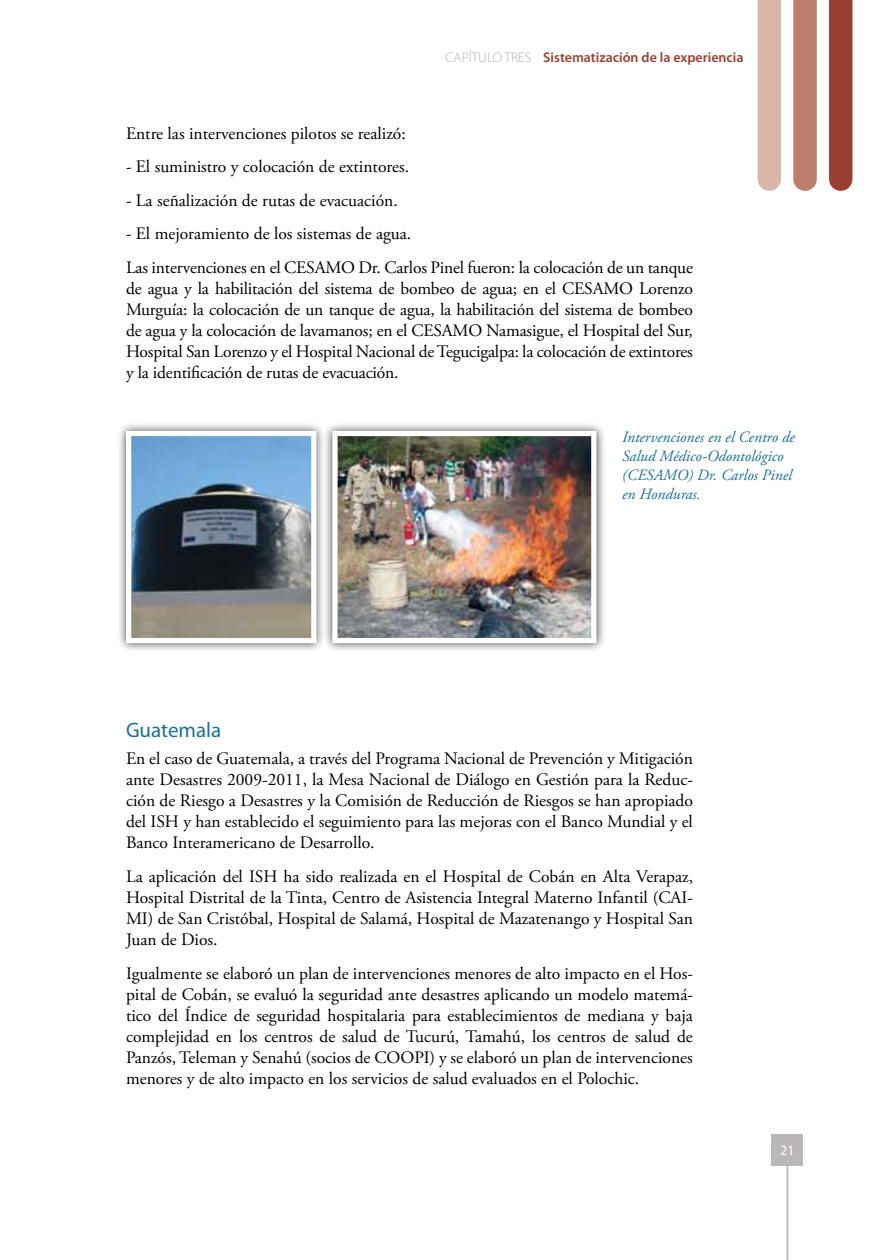
<style>
.page{position:relative;width:882px;height:1260px;background:#fff}
.page>*{position:absolute;margin:0;border:0;box-sizing:border-box;transform-origin:0 0}
.t1{font:21px "Myriad Pro";color:#17719a}
.t2{font:17.5px/21px "Adobe Garamond Pro";color:#000;text-align:justify}
.t3{font:italic 15.75px/18.9px "Adobe Garamond Pro";color:#17719a}
.t4{font:600 14px "Myriad Pro";color:#9c3f31}
.t5{font:14px "Myriad Pro";color:#fff}
.s1{font-weight:300;color:#afb1b4}
</style>
<div class="page">
<div style="left:772px;top:1134px;width:31px;height:32px;background:#bab6ba"></div>
<hr style="left:787px;top:1166px;width:1px;height:94px;background:#bab6ba">
<div style="left:829px;top:0;width:23px;height:191px;background:#9c3f31"></div>
<svg style="left:793px;top:0;width:24px;height:191px;background:#be8271"></svg>
<div style="left:758px;top:0;width:23px;height:191px;background:#d8b6a8"></div>
<div style="left:116px;top:421px;width:210px;height:231px;background:#000;opacity:.75"></div>
<img style="left:132px;top:437px;width:178px;height:200px">
<div style="left:126px;top:431px;width:190px;height:212px;border:5px solid #fff"></div>
<div style="left:323px;top:421px;width:283px;height:231px;background:#000;opacity:.75"></div>
<img style="left:338px;top:437px;width:252px;height:200px">
<div style="left:332px;top:431px;width:264px;height:212px;border:5px solid #fff"></div>
<p class="t4" style="left:446px;top:48px;width:300px"><span class="s1">CAPÍTULO TRES</span> Sistematización de la experiencia</p>
<p class="t2" style="left:126px;top:123px;width:281px">Entre las intervenciones pilotos se realizó:</p>
<p class="t2" style="left:126px;top:157px;width:285px">- El suministro y colocación de extintores.</p>
<p class="t2" style="left:126px;top:190px;width:273px">- La señalización de rutas de evacuación.</p>
<p class="t2" style="left:126px;top:218px;width:569px;line-height:33.6px">- El mejoramiento de los sistemas de agua.<br>Las intervenciones en el CESAMO Dr. Carlos Pinel fueron: la colocación de un tanque</p>
<p class="t2" style="left:126px;top:279px;width:569px">de agua y la habilitación del sistema de bombeo de agua; en el CESAMO Lorenzo Murguía: la colocación de un tanque de agua, la habilitación del sistema de bombeo de agua y la colocación de lavamanos; en el CESAMO Namasigue, el Hospital del Sur, Hospital San Lorenzo y el Hospital Nacional de Tegucigalpa: la colocación de extintores y la identificación de rutas de evacuación.</p>
<p class="t3" style="left:622px;top:428px;width:174px">Intervenciones en el Centro de<br>Salud Médico-Odontológico (CESAMO) Dr. Carlos Pinel en Honduras.</p>
<p class="t1" style="left:126px;top:717px;width:97px">Guatemala</p>
<p class="t2" style="left:126px;top:749px;width:568px">En el caso de Guatemala, a través del Programa Nacional de Prevención y Mitigación ante Desastres 2009-2011, la Mesa Nacional de Diálogo en Gestión para la Reduc&shy;ción de Riesgo a Desastres y la Comisión de Reducción de Riesgos se han apropiado del ISH y han establecido el seguimiento para las mejoras con el Banco Mundial y el Banco Interamericano de Desarrollo.</p>
<p class="t2" style="left:126px;top:867px;width:569px">La aplicación del ISH ha sido realizada en el Hospital de Cobán en Alta Verapaz, Hospital Distrital de la Tinta, Centro de Asistencia Integral Materno Infantil (CAI-MI) de San Cristóbal, Hospital de Salamá, Hospital de Mazatenango y Hospital San Juan de Dios.</p>
<p class="t2" style="left:126px;top:963px;width:569px">Igualmente se elaboró un plan de intervenciones menores de alto impacto en el Hos&shy;pital de Cobán, se evaluó la seguridad ante desastres aplicando un modelo matemá&shy;tico del Índice de seguridad hospitalaria para establecimientos de mediana y baja complejidad en los centros de salud de Tucurú, Tamahú, los centros de salud de Panzós, Teleman y Senahú (socios de COOPI) y se elaboró un plan de intervenciones menores y de alto impacto en los servicios de salud evaluados en el Polochic.</p>
<p class="t5" style="left:780px;top:1142px;width:16px">21</p>
</div>
